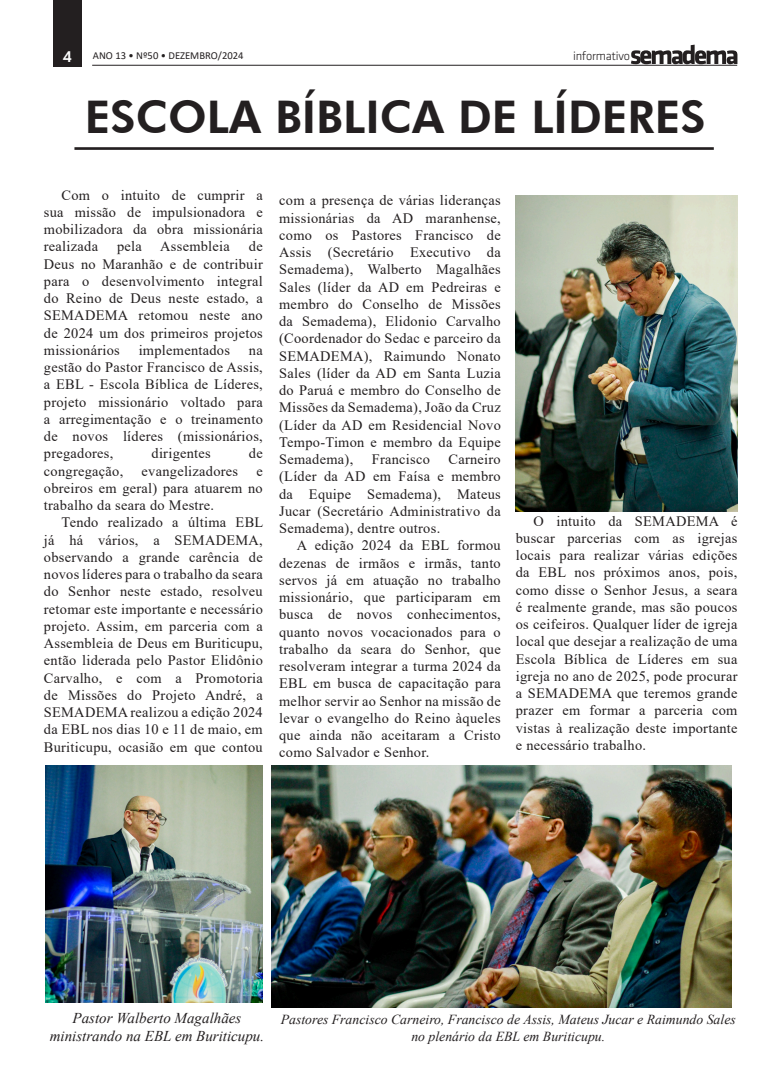
<style>
.page{position:relative;width:780px;height:1088px;background:#fff}
.page>*{position:absolute;margin:0;border:0;box-sizing:border-box;transform-origin:0 0}
.t1{font:800 45px "Futura BT";color:#231f20}
.t2{font:italic 15px/18px "Times New Roman";color:#231f20;text-align:center}
.t3{font:800 15px "Futura BT";color:#fff}
.t4{font:14.38px/17.2px "Times New Roman";letter-spacing:.02em;color:#231f20;text-align:justify}
.t5{font:italic 13.75px "Times New Roman";color:#231f20}
.t6{font:12.38px "Klavika Light OSF";letter-spacing:-.02em;color:#231f20}
.t7{font:10.62px "Calibri";color:#231f20}
</style>
<div class="page">
<div style="left:53px;top:0;width:29px;height:67px;background:#231f20"></div>
<svg style="left:631px;top:45px;width:106px;height:19px"></svg>
<hr style="left:92px;top:65px;width:645px;height:1px;background:#231f20">
<hr style="left:74px;top:147px;width:639px;height:3px;background:#231f20">
<img style="left:516px;top:195px;width:221px;height:316px">
<img style="left:272px;top:765px;width:460px;height:242px">
<img style="left:45px;top:765px;width:218px;height:238px">
<p class="t3" style="left:63px;top:48px;width:11px">4</p>
<p class="t7" style="left:93px;top:48px;width:152px">ANO 13 • Nº50 • DEZEMBRO/2024</p>
<p class="t6" style="left:573px;top:49px;width:58px">informativo</p>
<p class="t1" style="left:85px;top:90px;width:622px">ESCOLA BÍBLICA DE LÍDERES</p>
<p class="t4" style="left:44px;top:186px;width:220px;text-indent:18px">Com o intuito de cumprir a sua missão de impulsionadora e mobilizadora da obra missionária realizada</p>
<p class="t4" style="left:44px;top:237px;width:220px;text-indent:205px">de Deus no Maranhão e de contribuir para o desenvolvimento integral do Reino de Deus neste estado, a SEMADEMA retomou neste ano de 2024 um dos primeiros projetos missionários</p>
<p class="t4" style="left:117px;top:237px;width:26px">pela</p>
<p class="t4" style="left:160px;top:237px;width:71px">Assembleia</p>
<p class="t4" style="left:139px;top:341px;width:93px">implementados</p>
<p class="t4" style="left:44px;top:341px;width:220px;text-indent:205px">na gestão do Pastor Francisco de Assis, a EBL - Escola Bíblica de Líderes, projeto missionário voltado para a arregimentação e o treinamento de novos líderes (missionários, pregadores,</p>
<p class="t4" style="left:151px;top:444px;width:61px">dirigentes</p>
<p class="t4" style="left:249px;top:444px;width:15px">de</p>
<p class="t4" style="left:44px;top:462px;width:81px">congregação,</p>
<p class="t4" style="left:141px;top:462px;width:98px">evangelizadores</p>
<p class="t4" style="left:44px;top:462px;width:220px;text-indent:212px">e obreiros em geral) para atuarem no trabalho da seara do Mestre.</p>
<p class="t4" style="left:44px;top:513px;width:221px;text-indent:18px">Tendo realizado a última EBL já há vários, a SEMADEMA, observando a grande carência de novos líderes para o trabalho da seara do Senhor neste estado, resolveu retomar este importante e necessário projeto. Assim, em parceria com a Assembleia de Deus em Buriticupu, então liderada pelo Pastor Elidônio Carvalho, e com a Promotoria de Missões do Projeto André, a SEMADEMA realizou a edição 2024 da EBL nos dias 10 e 11 de maio, em Buriticupu, ocasião em que contou</p>
<p class="t4" style="left:279px;top:191px;width:223px">com a presença de várias lideranças missionárias da AD maranhense, como os Pastores Francisco de Assis (Secretário Executivo da Semadema), Walberto Magalhães Sales (líder da AD em Pedreiras e membro do Conselho de Missões da Semadema), Elidonio Carvalho (Coordenador do Sedac e parceiro da SEMADEMA), Raimundo Nonato Sales (líder da AD em Santa Luzia do Paruá e membro do Conselho de Missões da Semadema), João da Cruz (Líder da AD em Residencial Novo Tempo-Timon e membro da Equipe Semadema),</p>
<p class="t4" style="left:279px;top:450px;width:223px;text-indent:169px">Carneiro (Líder da AD em Faísa e membro da Equipe Semadema), Mateus Jucar (Secretário Administrativo da Semadema), dentre outros.</p>
<p class="t4" style="left:279px;top:536px;width:223px;text-indent:18px">A edição 2024 da EBL formou dezenas de irmãos e irmãs, tanto servos já em atuação no trabalho missionário, que participaram em busca de novos conhecimentos, quanto novos vocacionados para o trabalho da seara do Senhor, que resolveram integrar a turma 2024 da EBL em busca de capacitação para melhor servir ao Senhor na missão de levar o evangelho do Reino àqueles que ainda não aceitaram a Cristo como Salvador e Senhor.</p>
<p class="t4" style="left:372px;top:450px;width:60px">Francisco</p>
<p class="t4" style="left:516px;top:512px;width:223px;text-indent:18px">O intuito da SEMADEMA é buscar parcerias com as igrejas locais para realizar várias edições da EBL nos próximos anos, pois, como disse o Senhor Jesus, a seara é realmente grande, mas são poucos os ceifeiros. Qualquer líder de igreja local que desejar a realização de uma Escola Bíblica de Líderes em sua igreja no ano de 2025, pode procurar a SEMADEMA que teremos grande prazer em formar a parceria com vistas à realização deste importante e necessário trabalho.</p>
<p class="t2" style="left:50px;top:1008px;width:216px">Pastor Walberto Magalhães ministrando na EBL em Buriticupu.</p>
<p class="t5" style="left:281px;top:1010px;width:456px">Pastores Francisco Carneiro, Francisco de Assis, Mateus Jucar e Raimundo Sales</p>
<p class="t5" style="left:411px;top:1026px;width:195px">no plenário da EBL em Buriticupu.</p>
</div>
